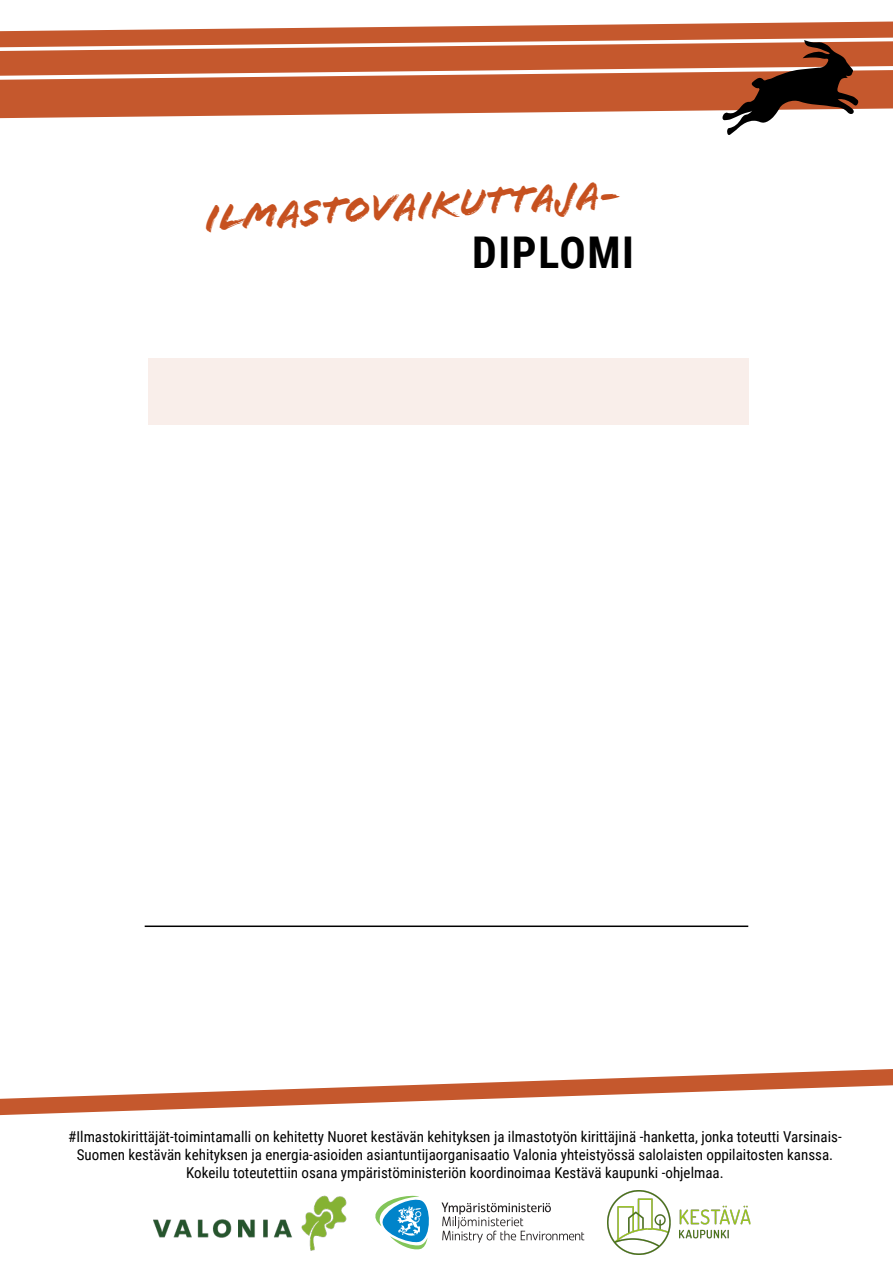
<style>
.page{position:relative;width:893px;height:1263px;background:#fff}
.page>*{position:absolute;margin:0;border:0;box-sizing:border-box;transform-origin:0 0}
.t1{font:700 43.8px "Roboto Condensed";letter-spacing:.035em;color:#000}
.t2{font:40.05px "Flood Std";color:#c6511f}
.t3{font:15px/18px "Roboto Condensed";color:#000;text-align:center}
</style>
<div class="page">
<svg style="left:0;top:1069px;width:893px;height:46px"></svg>
<svg style="left:0;top:22px;width:893px;height:113px"></svg>
<hr style="left:145px;top:925px;width:603px;height:2px;background:#000">
<img style="left:153px;top:1195px;width:194px;height:56px">
<svg style="left:375px;top:1196px;width:54px;height:53px"></svg>
<svg style="left:441px;top:1202px;width:143px;height:41px"></svg>
<img style="left:608px;top:1191px;width:143px;height:63px">
<div style="left:148px;top:358px;width:600px;height:67px;background:#f9eeea"></div>
<p class="t2" style="left:203px;top:194px;width:418px;rotate:-3deg">ILMASTOVAIKUTTAJA-</p>
<p class="t1" style="left:472px;top:222px;width:163px">DIPLOMI</p>
<p class="t3" style="left:68px;top:1127px;width:775px">#Ilmastokirittäjät-toimintamalli on kehitetty Nuoret kestävän kehityksen ja ilmastotyön kirittäjinä -hanketta, jonka toteutti Varsinais-<br>Suomen kestävän kehityksen ja energia-asioiden asiantuntijaorganisaatio Valonia yhteistyössä salolaisten oppilaitosten kanssa.<br>Kokeilu toteutettiin osana ympäristöministeriön koordinoimaa Kestävä kaupunki -ohjelmaa.</p>
</div>
